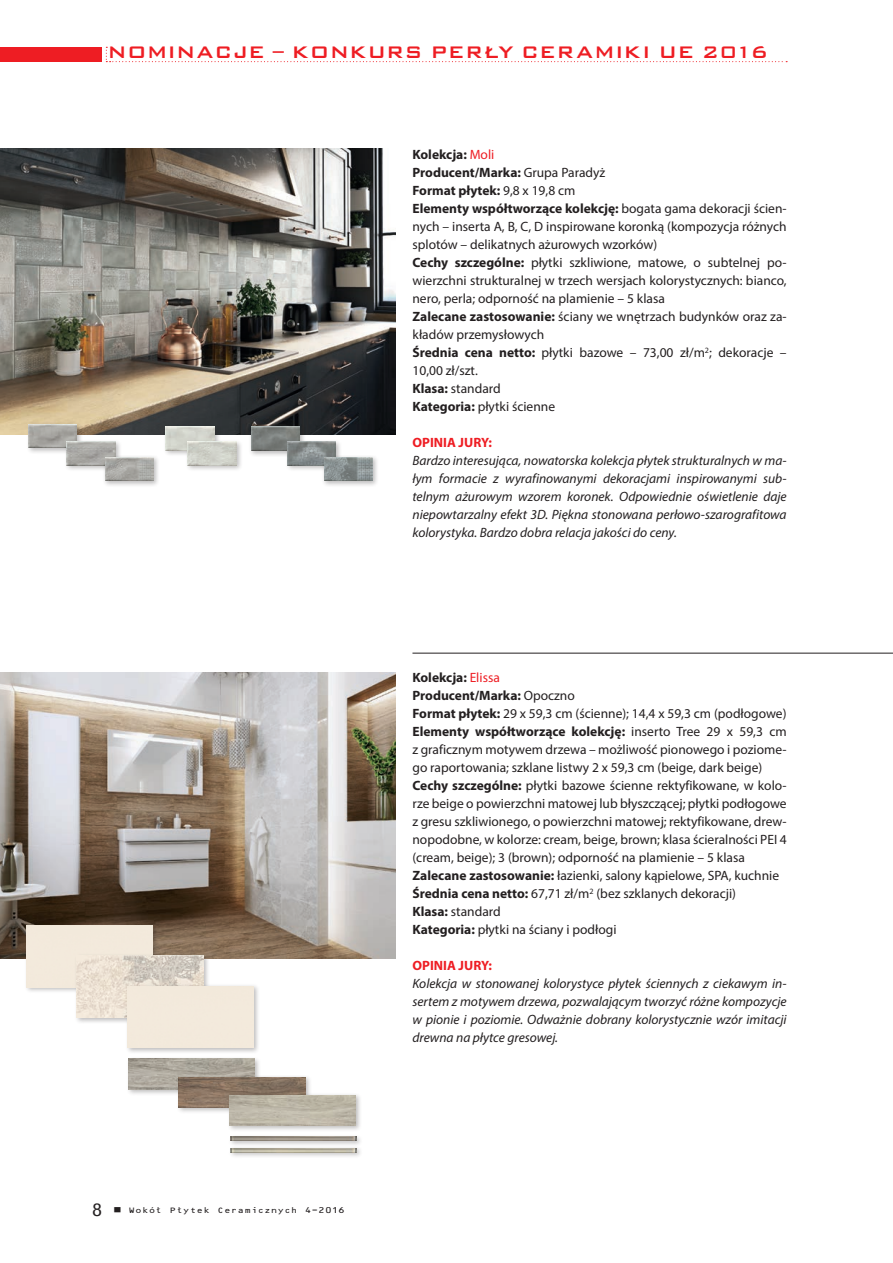
<style>
.page{position:relative;width:893px;height:1263px;background:#fff}
.page>*{position:absolute;margin:0;border:0;box-sizing:border-box;transform-origin:0 0}
.t1{font:13.5px/18px "Myriad Pro";color:#231f20}
.t2{font:italic 13.5px/18px "Myriad Pro";color:#231f20;text-align:justify}
.t3{font:700 13.5px "Myriad Pro";color:#ee1d23}
.t4{font:9.45px "Bank Gothic Md PL";letter-spacing:.02em;color:#ee1d23}
.t5{font:7.2px "OCR B 10 PL Regular";color:#231f20;scale:1.2 1}
.s1{font-weight:700}
.s2{color:#ee1d23}
.s3{font-family:"Swis 721 Cn PL";font-size:15.75px}
</style>
<div class="page">
<div style="left:0;top:47px;width:102px;height:15px;background:#ee1d23"></div>
<svg style="left:106px;top:47px;width:681px;height:15px"></svg>
<hr style="left:412px;top:653px;width:481px;height:1px;background:#231f20">
<img style="left:0;top:672px;width:395px;height:286px">
<img style="left:0;top:149px;width:395px;height:286px">
<div style="left:26px;top:422px;width:58px;height:33px;background:#231f20;opacity:.3"></div>
<img style="left:28px;top:424px;width:49px;height:24px">
<div style="left:163px;top:424px;width:58px;height:33px;background:#231f20;opacity:.3"></div>
<img style="left:166px;top:426px;width:48px;height:24px">
<div style="left:249px;top:424px;width:57px;height:33px;background:#231f20;opacity:.3"></div>
<img style="left:251px;top:427px;width:49px;height:24px">
<div style="left:64px;top:439px;width:58px;height:33px;background:#231f20;opacity:.3"></div>
<img style="left:67px;top:442px;width:48px;height:23px">
<div style="left:185px;top:439px;width:58px;height:33px;background:#231f20;opacity:.3"></div>
<img style="left:188px;top:442px;width:48px;height:23px">
<div style="left:285px;top:439px;width:58px;height:33px;background:#231f20;opacity:.3"></div>
<img style="left:287px;top:442px;width:49px;height:23px">
<div style="left:103px;top:455px;width:57px;height:32px;background:#231f20;opacity:.3"></div>
<img style="left:105px;top:457px;width:49px;height:24px">
<div style="left:321px;top:455px;width:58px;height:32px;background:#231f20;opacity:.3"></div>
<img style="left:324px;top:457px;width:48px;height:24px">
<div style="left:24px;top:923px;width:135px;height:70px;background:#231f20;opacity:.3"></div>
<div style="left:26px;top:925px;width:126px;height:62px;background:#f3e9dc"></div>
<div style="left:74px;top:953px;width:136px;height:71px;background:#231f20;opacity:.3"></div>
<img style="left:77px;top:956px;width:126px;height:61px">
<div style="left:125px;top:983px;width:135px;height:71px;background:#231f20;opacity:.3"></div>
<div style="left:127px;top:986px;width:127px;height:62px;background:#f3e9dc"></div>
<div style="left:126px;top:1056px;width:135px;height:40px;background:#231f20;opacity:.3"></div>
<img style="left:128px;top:1058px;width:127px;height:31px">
<div style="left:176px;top:1074px;width:136px;height:40px;background:#231f20;opacity:.3"></div>
<img style="left:179px;top:1077px;width:126px;height:31px">
<div style="left:227px;top:1092px;width:135px;height:40px;background:#231f20;opacity:.3"></div>
<img style="left:229px;top:1095px;width:127px;height:30px">
<div style="left:228px;top:1134px;width:135px;height:13px;background:#231f20;opacity:.3"></div>
<img style="left:230px;top:1136px;width:126px;height:4px">
<div style="left:228px;top:1145px;width:135px;height:14px;background:#231f20;opacity:.3"></div>
<img style="left:230px;top:1148px;width:126px;height:4px">
<p class="t4" style="left:108px;top:49px;width:662px">NOMINACJE – KONKURS PERŁY CERAMIKI UE 2016</p>
<p class="t1" style="left:412px;top:145px;width:376px"><span class="s1">Kolekcja:</span> <span class="s2">Moli<br></span><span class="s1">Producent/Marka:</span> Grupa Paradyż<br><span class="s1">Format płytek:</span> 9,8 x 19,8 cm<br><span class="s1">Elementy współtworzące kolekcję:</span> bogata gama dekoracji ścien&shy;nych – inserta A, B, C, D inspirowane koronką (kompozycja różnych splotów – delikatnych ażurowych wzorków)<br><span class="s1">Cechy szczególne:</span> płytki szkliwione, matowe, o subtelnej po&shy;wierzchni strukturalnej w trzech wersjach kolorystycznych: bianco, nero, perla; odporność na plamienie – 5 klasa<br><span class="s1">Zalecane zastosowanie:</span> ściany we wnętrzach budynków oraz za&shy;kładów przemysłowych<br><span class="s1">Średnia cena netto:</span> płytki bazowe – 73,00 zł/m<sup>2</sup>; dekoracje – 10,00 zł/szt.<br><span class="s1">Klasa:</span> standard<br><span class="s1">Kategoria:</span> płytki ścienne</p>
<p class="t3" style="left:412px;top:434px;width:81px">OPINIA JURY:</p>
<p class="t2" style="left:412px;top:451px;width:376px">Bardzo interesująca, nowatorska kolekcja płytek strukturalnych w ma&shy;łym formacie z wyrafinowanymi dekoracjami inspirowanymi sub&shy;telnym ażurowym wzorem koronek. Odpowiednie oświetlenie daje niepowtarzalny efekt 3D. Piękna stonowana perłowo-szarografitowa kolorystyka. Bardzo dobra relacja jakości do ceny.</p>
<p class="t5" style="left:92px;top:1206px;width:212px"><span class="s3">8</span> ■ Wokół Płytek Ceramicznych 4-2016</p>
<p class="t1" style="left:412px;top:669px;width:376px"><span class="s1">Kolekcja:</span> <span class="s2">Elissa<br></span><span class="s1">Producent/Marka:</span> Opoczno<br><span class="s1">Format płytek:</span> 29 x 59,3 cm (ścienne); 14,4 x 59,3 cm (podłogowe)<br><span class="s1">Elementy współtworzące kolekcję:</span> inserto Tree 29 x 59,3 cm z graficznym motywem drzewa – możliwość pionowego i poziome&shy;go raportowania; szklane listwy 2 x 59,3 cm (beige, dark beige)<br><span class="s1">Cechy szczególne:</span> płytki bazowe ścienne rektyfikowane, w kolo&shy;rze beige o powierzchni matowej lub błyszczącej; płytki podłogowe z gresu szkliwionego, o powierzchni matowej; rektyfikowane, drew&shy;nopodobne, w kolorze: cream, beige, brown; klasa ścieralności PEI 4 (cream, beige); 3 (brown); odporność na plamienie – 5 klasa <span class="s1">Zalecane zastosowanie:</span> łazienki, salony kąpielowe, SPA, kuchnie <span class="s1">Średnia cena netto:</span> 67,71 zł/m<sup>2</sup> (bez szklanych dekoracji)<br><span class="s1">Klasa:</span> standard<br><span class="s1">Kategoria:</span> płytki na ściany i podłogi</p>
<p class="t3" style="left:412px;top:957px;width:81px">OPINIA JURY:</p>
<p class="t2" style="left:412px;top:975px;width:376px">Kolekcja w stonowanej kolorystyce płytek ściennych z ciekawym in&shy;sertem z motywem drzewa, pozwalającym tworzyć różne kompozycje w pionie i poziomie. Odważnie dobrany kolorystycznie wzór imitacji drewna na płytce gresowej.</p>
</div>
